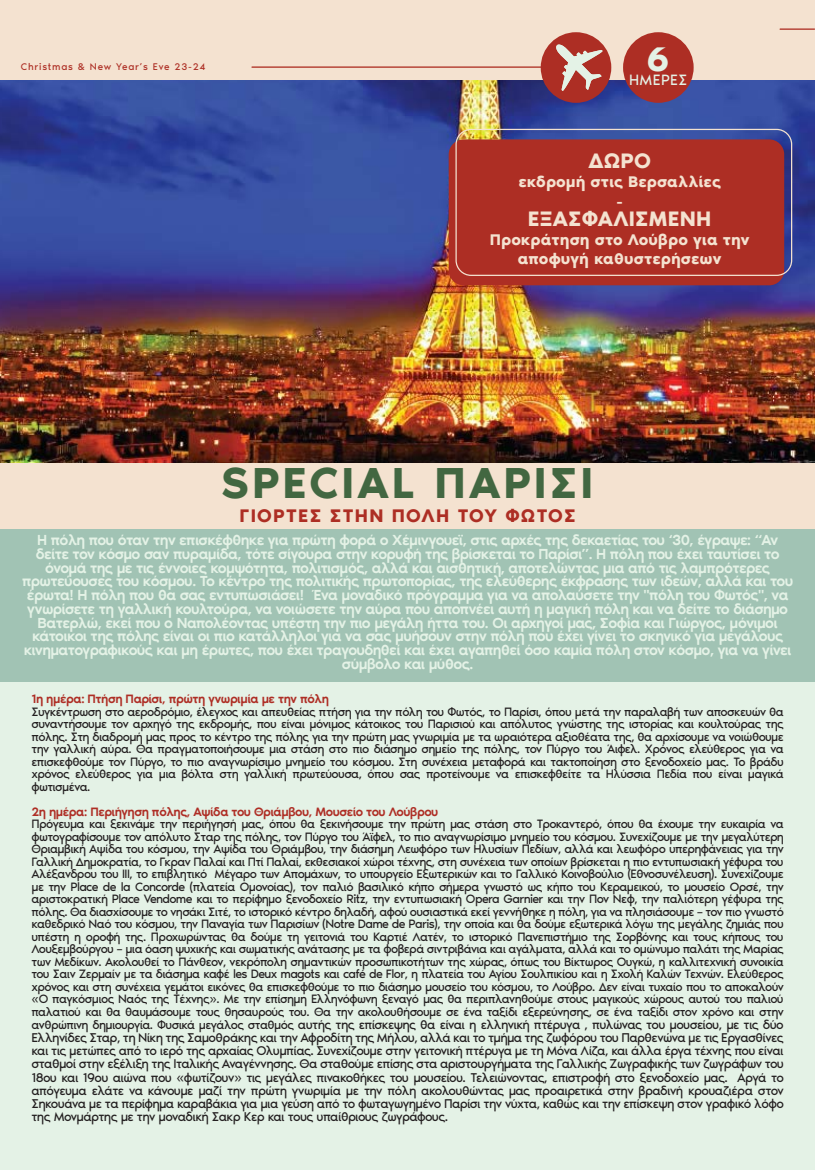
<style>
.page{position:relative;width:815px;height:1170px;background:#fff}
.page>*{position:absolute;margin:0;border:0;box-sizing:border-box;transform-origin:0 0}
.t1{font:600 44.62px "Noir Pro";letter-spacing:.07em;color:#426741}
.t2{font:600 35.12px "Noir Pro";color:#e4f2e6}
.t3{font:600 21.5px "Noir Pro";letter-spacing:.01em;color:#f4e2d0}
.t4{font:600 18.75px "Noir Pro";letter-spacing:.065em;color:#ad2e24}
.t5{font:600 15.88px/19.2px "Noir Pro";letter-spacing:.01em;color:#f4e2d0;text-align:center}
.t6{font:15.38px "Noir Pro";letter-spacing:.025em;color:#e4f2e6}
.t7{font:500 15px/13.8px "Noir Pro";letter-spacing:-.04em;color:#e4f2e6;text-align:center}
.t8{font:13.12px/13.1px "Noir Pro";letter-spacing:-.05em;color:#231f20;text-align:justify}
.t9{font:12.5px/12.5px "Noir Pro";letter-spacing:-.05em;color:#231f20;text-align:justify}
.t10{font:500 12.5px "Noir Pro";letter-spacing:-.03em;color:#ae2e25}
.t11{font:10px "Noir Pro";letter-spacing:.08em;color:#ad2e24}
.s1{font-size:12.5px}
</style>
<div class="page">
<div style="left:0;top:499px;width:815px;height:669px;background:#e4f2e6"></div>
<div style="left:0;top:505px;width:815px;height:176px;background:#a1c3b4"></div>
<div style="left:0;top:0;width:815px;height:154px;background:#f4e2d0"></div>
<div style="left:0;top:463px;width:815px;height:66px;background:#f4e2d0"></div>
<hr style="left:252px;top:66px;width:330px;height:2px;background:#ad2e24">
<img style="left:0;top:80px;width:815px;height:383px">
<hr style="left:780px;top:28px;width:35px;height:2px;background:#ad2e24">
<div style="left:623px;top:32px;width:71px;height:71px;background:#ad2e24;border-radius:50%"></div>
<div style="left:541px;top:32px;width:70px;height:71px;background:#ad2e24;border-radius:50%"></div>
<svg style="left:556px;top:44px;width:47px;height:47px"></svg>
<div style="left:449px;top:139px;width:335px;height:146px;background:#ad2e24;border-radius:15px"></div>
<div style="left:455px;top:129px;width:337px;height:147px;border:1px solid #f4e2d0;border-radius:15px"></div>
<p class="t11" style="left:21px;top:59px;width:186px">Christmas &amp; New Year’s Eve 23-24</p>
<h2 class="t2" style="left:647px;top:32px;width:25px">6</h2>
<p class="t6" style="left:629px;top:68px;width:60px">ΗΜΕΡΕΣ</p>
<h3 class="t3" style="left:588px;top:144px;width:64px">ΔΩΡΟ</h3>
<p class="t5" style="left:518px;top:171px;width:204px">εκδρομή στις Βερσαλλίες -</p>
<h3 class="t3" style="left:528px;top:202px;width:185px">ΕΞΑΣΦΑΛΙΣΜΕΝΗ</h3>
<p class="t5" style="left:490px;top:229px;width:261px">Προκράτηση στο Λούβρο για την αποφυγή καθυστερήσεων</p>
<h1 class="t1" style="left:221px;top:447px;width:374px">SPECIAL ΠΑΡΙΣΙ</h1>
<h3 class="t4" style="left:239px;top:500px;width:338px">ΓΙΟΡΤΕΣ ΣΤΗΝ ΠΟΛΗ ΤΟΥ ΦΩΤΟΣ</h3>
<p class="t7" style="left:22px;top:532px;width:773px">Η πόλη που όταν την επισκέφθηκε για πρώτη φορά ο Χέμινγουεϊ, στις αρχές της δεκαετίας του ‘30, έγραψε: “Αν δείτε τον κόσμο σαν πυραμίδα, τότε σίγουρα στην κορυφή της βρίσκεται το Παρίσι”. Η πόλη που έχει ταυτίσει το όνομά της με τις έννοιες κομψότητα, πολιτισμός, αλλά και αισθητική, αποτελώντας μια από τις λαμπρότερες πρωτεύουσες του κόσμου. Το κέντρο της πολιτικής πρωτοπορίας, της ελεύθερης έκφρασης των ιδεών, αλλά και του έρωτα! Η πόλη που θα σας εντυπωσιάσει! Ένα μοναδικό πρόγραμμα για να απολαύσετε την "πόλη του Φωτός", να γνωρίσετε τη γαλλική κουλτούρα, να νοιώσετε την αύρα που αποπνέει αυτή η μαγική πόλη και να δείτε το διάσημο Βατερλώ, εκεί που ο Ναπολέοντας υπέστη την πιο μεγάλη ήττα του. Οι αρχηγοί μας, Σοφία και Γιώργος, μόνιμοι κάτοικοι της πόλης είναι οι πιο κατάλληλοι για να σας μυήσουν στην πόλη που έχει γίνει το σκηνικό για μεγάλους κινηματογραφικούς και μη έρωτες, που έχει τραγουδηθεί και έχει αγαπηθεί όσο καμία πόλη στον κόσμο, για να γίνει σύμβολο και μύθος.</p>
<p class="t10" style="left:31px;top:689px;width:299px">1η ημέρα: Πτήση Παρίσι, πρώτη γνωριμία με την πόλη</p>
<p class="t9" style="left:31px;top:704px;width:754px">Συγκέντρωση στο αεροδρόμιο, έλεγχος και απευθείας πτήση για την πόλη του Φωτός, το Παρίσι, όπου μετά την παραλαβή των αποσκευών θα συναντήσουμε τον αρχηγό της εκδρομής, που είναι μόνιμος κάτοικος του Παρισιού και απόλυτος γνώστης της ιστορίας και κουλτούρας της πόλης. Στη διαδρομή μας προς το κέντρο της πόλης για την πρώτη μας γνωριμία με τα ωραιότερα αξιοθέατα της, θα αρχίσουμε να νοιώθουμε την γαλλική αύρα. Θα πραγματοποιήσουμε μια στάση στο πιο διάσημο σημείο της πόλης, τον Πύργο του Άιφελ. Χρόνος ελεύθερος για να επισκεφθούμε τον Πύργο, το πιο αναγνωρίσιμο μνημείο του κόσμου. Στη συνέχεια μεταφορά και τακτοποίηση στο ξενοδοχείο μας. Το βράδυ χρόνος ελεύθερος για μια βόλτα στη γαλλική πρωτεύουσα, όπου σας προτείνουμε να επισκεφθείτε τα Ηλύσσια Πεδία που είναι μαγικά φωτισμένα.</p>
<p class="t10" style="left:31px;top:801px;width:409px">2η ημέρα: Περιήγηση πόλης, Αψίδα του Θριάμβου, Μουσείο του Λούβρου</p>
<p class="t9" style="left:31px;top:816px;width:754px">Πρόγευμα και ξεκινάμε την περιήγησή μας, όπου θα ξεκινήσουμε την πρώτη μας στάση στο Τροκαντερό, όπου θα έχουμε την ευκαιρία να φωτογραφίσουμε τον απόλυτο Σταρ της πόλης, τον Πύργο του Άϊφελ, το πιο αναγνωρίσιμο μνημείο του κόσμου. Συνεχίζουμε με την μεγαλύτερη Θριαμβική Αψίδα του κόσμου, την Αψίδα του Θριάμβου, την διάσημη Λεωφόρο των Ηλυσίων Πεδίων, αλλά και λεωφόρο υπερηφάνειας για την Γαλλική Δημοκρατία, το Γκραν Παλαί και Πτί Παλαί, εκθεσιακοί χώροι τέχνης, στη συνέχεια των οποίων βρίσκεται η πιο εντυπωσιακή γέφυρα του Αλέξανδρου του ΙΙΙ, το επιβλητικό Μέγαρο των Απομάχων, το υπουργείο Εξωτερικών και το Γαλλικό Κοινοβούλιο (Εθνοσυνέλευση). Συνεχίζουμε με την Place de la Concorde (πλατεία Ομονοίας), τον παλιό βασιλικό κήπο σήμερα γνωστό ως κήπο του Κεραμεικού, το μουσείο Ορσέ, την αριστοκρατική Place Vendome και το περίφημο ξενοδοχείο Ritz, την εντυπωσιακή Opera Garnier και την Πον Νεφ, την παλιότερη γέφυρα της πόλης. Θα διασχίσουμε το νησάκι Σιτέ, το ιστορικό κέντρο δηλαδή, αφού ουσιαστικά εκεί γεννήθηκε η πόλη, για να πλησιάσουμε – τον πιο γνωστό καθεδρικό Ναό του κόσμου, την Παναγία των Παρισίων (Notre Dame de Paris), την οποία και θα δούμε εξωτερικά λόγω της μεγάλης ζημιάς που υπέστη η οροφή της. Προχωρώντας θα δούμε τη γειτονιά του Καρτιέ Λατέν, το ιστορικό Πανεπιστήμιο της Σορβόνης και τους κήπους του Λουξεμβούργου – μια όαση ψυχικής και σωματικής ανάτασης με τα φοβερά σιντριβάνια και αγάλματα, αλλά και το ομώνυμο παλάτι της Μαρίας των Μεδίκων. Ακολουθεί το Πάνθεον, νεκρόπολη σημαντικών προσωπικοτήτων της χώρας, όπως του Βίκτωρος Ουγκώ, η καλλιτεχνική συνοικία του Σαιν Ζερμαίν με τα διάσημα καφέ les Deux magots και café de Flor, η πλατεία του Αγίου Σουλπικίου και η Σχολή Καλών Τεχνών. Ελεύθερος χρόνος και στη συνέχεια γεμάτοι εικόνες θα επισκεφθούμε το πιο διάσημο μουσείο του κόσμου, το Λούβρο. Δεν είναι τυχαίο που το αποκαλούν «Ο παγκόσμιος Ναός της Τέχνης». Με την επίσημη Ελληνόφωνη ξεναγό μας θα περιπλανηθούμε στους μαγικούς χώρους αυτού του παλιού παλατιού και θα θαυμάσουμε τους θησαυρούς του. Θα την ακολουθήσουμε σε ένα ταξίδι εξερεύνησης, σε ένα ταξίδι στον χρόνο και στην</p>
<p class="t8" style="left:31px;top:1017px;width:754px"><span class="s1">ανθρώπινη δημιουργία. Φυσικά μεγάλος σταθμός</span> αυτής της επίσκεψης θα είναι η ελληνική πτέρυγα , πυλώνας του μουσείου, με τις δύο Ελληνίδες Σταρ, τη Νίκη της Σαμοθράκης και την Αφροδίτη της Μήλου, αλλά και το τμήμα της ζωφόρου του Παρθενώνα με τις Εργασθίνες και τις μετώπες από το ιερό της αρχαίας Ολυμπίας. Συνεχίζουμε στην γειτονική πτέρυγα με τη Μόνα Λίζα, και άλλα έργα τέχνης που είναι σταθμοί στην εξέλιξη της Ιταλικής Αναγέννησης. Θα σταθούμε επίσης στα αριστουργήματα της Γαλλικής Ζωγραφικής των ζωγράφων του 18ου και 19ου αιώνα που «φωτίζουν» τις μεγάλες πινακοθήκες του μουσείου. Τελειώνοντας, επιστροφή στο ξενοδοχείο μας. Αργά το απόγευμα ελάτε να κάνουμε μαζί την πρώτη γνωριμία με την πόλη ακολουθώντας μας προαιρετικά στην βραδινή κρουαζιέρα στον Σηκουάνα με τα περίφημα καραβάκια για μια γεύση από το φωταγωγημένο Παρίσι την νύχτα, καθώς και την επίσκεψη στον γραφικό λόφο της Μονμάρτης με την μοναδική Σακρ Κερ και τους υπαίθριους ζωγράφους.</p>
</div>
